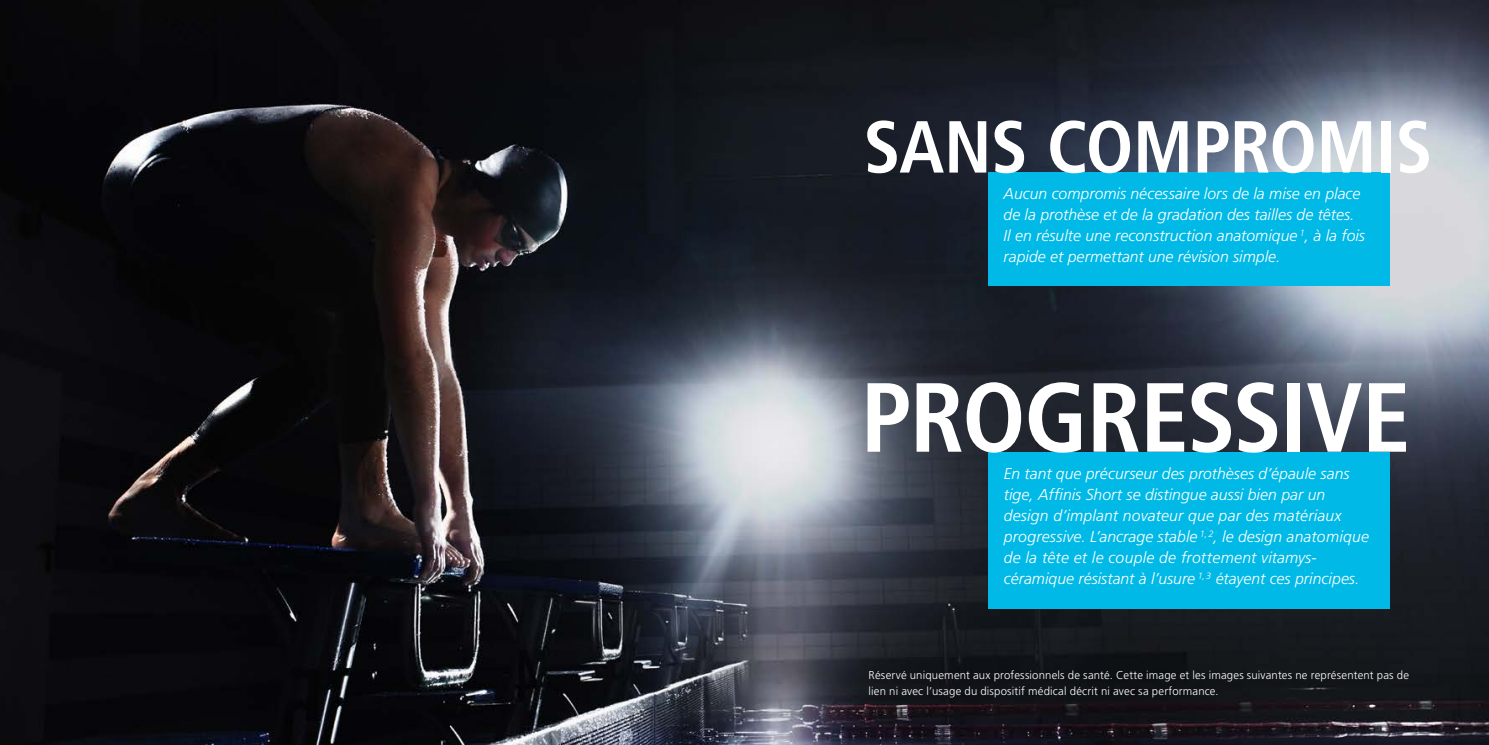
<style>
.page{position:relative;width:1489px;height:745px;background:#fff}
.page>*{position:absolute;margin:0;border:0;box-sizing:border-box;transform-origin:0 0}
.t1{font:700 condensed 98px "Frutiger";letter-spacing:-.015em;color:#fff}
.t2{font:700 condensed 73.5px "Frutiger";letter-spacing:-.01em;color:#fff}
.t3{font:italic 300 15.75px/21px "Frutiger";letter-spacing:.005em;color:#fff}
.t4{font:300 11.38px/15.8px "Frutiger";letter-spacing:.015em;color:#fff}
</style>
<div class="page">
<img style="left:0;top:0;width:1488px;height:744px">
<div style="left:988px;top:451px;width:401px;height:156px;background:#00b9e6"></div>
<div style="left:988px;top:172px;width:401px;height:113px;background:#00b9e6"></div>
<h2 class="t2" style="left:863px;top:103px;width:570px">SANS COMPROMIS</h2>
<p class="t3" style="left:1003px;top:183px;width:363px">Aucun compromis nécessaire lors de la mise en place de la prothèse et de la gradation des tailles de têtes.<br>Il en résulte une reconstruction anatomique <sup>1</sup>, à la fois rapide et permettant une révision simple.</p>
<h1 class="t1" style="left:860px;top:359px;width:551px">PROGRESSIVE</h1>
<p class="t3" style="left:1003px;top:462px;width:367px">En tant que précurseur des prothèses d’épaule sans tige, Affinis Short se distingue aussi bien par un design d’implant novateur que par des matériaux progressive. L’ancrage stable <sup>1,2</sup>, le design anatomique de la tête et le couple de frottement vitamys&shy;céramique résistant à l’usure <sup>1,3</sup> étayent ces principes.</p>
<p class="t4" style="left:868px;top:667px;width:542px">Réservé uniquement aux professionnels de santé. Cette image et les images suivantes ne représentent pas de lien ni avec l’usage du dispositif médical décrit ni avec sa performance.</p>
</div>
